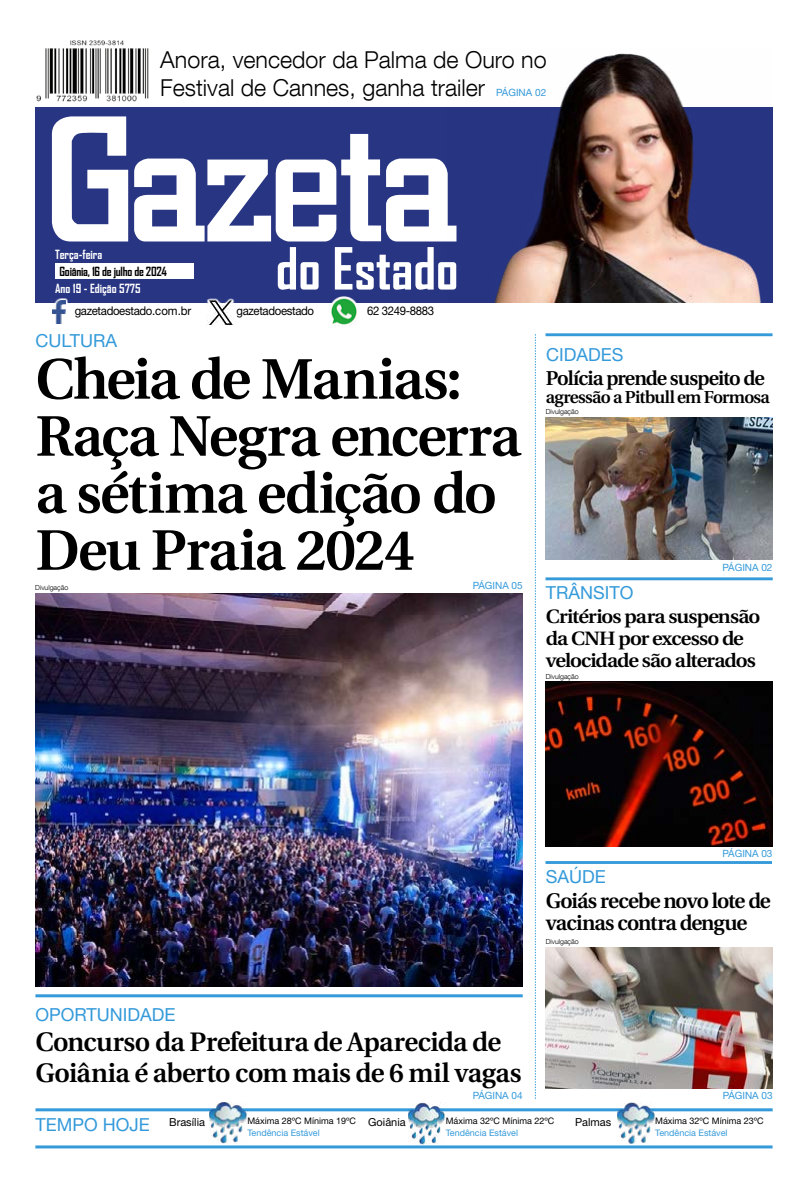
<style>
.page{position:relative;width:808px;height:1191px;background:#fff}
.page>*{position:absolute;margin:0;border:0;box-sizing:border-box;transform-origin:0 0}
.t1{font:600 57px/57px "Utopia";letter-spacing:-.03em;color:#000}
.t2{font:700 55.6px "Agency FB";color:#fff}
.t3{font:600 26.7px/30.8px "Utopia";letter-spacing:-.02em;color:#000}
.t4{font:300 23.3px/27.8px "Helvetica Neue LT Com";color:#000}
.t5{font:600 21.1px/22.1px "Utopia";letter-spacing:-.045em;color:#000}
.t6{font:600 20px "Utopia";letter-spacing:-.05em;color:#000}
.t7{font:600 19.3px/22px "Utopia";letter-spacing:-.045em;color:#000;scale:1.06 1}
.t8{font:18px "Helvetica Neue LT Std";color:#349ada}
.t9{font:600 17.3px "Utopia";letter-spacing:-.04em;color:#000}
.t10{font:700 12.1px "Agency FB";color:#fff}
.t11{font:700 12.1px "Agency FB";letter-spacing:-.02em;color:#000}
.t12{font:12px "Helvetica Neue LT Std";letter-spacing:-.03em;color:#000;scale:.95 1}
.t13{font:11px "Helvetica Neue LT Std";color:#000}
.t14{font:10px "Helvetica Neue LT Std";color:#349ada}
.t15{font:9px "Helvetica Neue LT Std";color:#000}
.t16{font:9px "Helvetica Neue LT Std";color:#349ada}
.t17{font:300 7px "Helvetica Neue LT Com";color:#000}
.s1{font-size:11px}
</style>
<div class="page">
<div style="left:35px;top:107px;width:737px;height:196px;background:#283583"></div>
<svg style="left:52px;top:116px;width:76px;height:125px"></svg>
<svg style="left:134px;top:134px;width:313px;height:107px"></svg>
<div style="left:55px;top:263px;width:138px;height:16px;background:#fff"></div>
<svg style="left:56px;top:298px;width:11px;height:16px"></svg>
<img style="left:52px;top:300px;width:13px;height:24px">
<img style="left:36px;top:40px;width:112px;height:62px">
<img style="left:329px;top:296px;width:28px;height:30px">
<img style="left:447px;top:53px;width:326px;height:250px">
<div style="left:206px;top:298px;width:29px;height:29px;background:#fff"></div>
<img style="left:206px;top:299px;width:28px;height:26px">
<div style="left:156px;top:48px;width:394px;height:56px;background:#fff"></div>
<hr style="left:35px;top:1108px;width:738px;height:3px;background:#349ada">
<img style="left:408px;top:1102px;width:38px;height:43px">
<img style="left:210px;top:1102px;width:37px;height:41px">
<img style="left:617px;top:1102px;width:38px;height:41px">
<hr style="left:545px;top:333px;width:227px;height:3px;background:#349ada">
<hr style="left:545px;top:577px;width:228px;height:3px;background:#349ada">
<hr style="left:545px;top:861px;width:227px;height:3px;background:#349ada">
<hr style="left:35px;top:994px;width:488px;height:3px;background:#349ada">
<svg style="left:535px;top:334px;width:1px;height:764px"></svg>
<img style="left:546px;top:417px;width:226px;height:142px">
<img style="left:35px;top:593px;width:488px;height:393px">
<img style="left:546px;top:681px;width:226px;height:165px">
<hr style="left:35px;top:1145px;width:737px;height:3px;background:#349ada">
<img style="left:545px;top:947px;width:228px;height:141px">
<h3 class="t4" style="left:160px;top:45px;width:388px">Anora, vencedor da Palma de Ouro no<br>Festival de Cannes, ganha trailer</h3>
<p class="t14" style="left:496px;top:86px;width:52px">PÁGINA 02</p>
<h3 class="t10" style="left:55px;top:247px;width:49px">Terça-feira</h3>
<h3 class="t11" style="left:60px;top:264px;width:109px">Goiânia, 16 de julho de 2024</h3>
<h3 class="t10" style="left:55px;top:281px;width:87px">Ano 19 - Edição 5775</h3>
<h2 class="t2" style="left:276px;top:234px;width:184px">do Estado</h2>
<h3 class="t12" style="left:75px;top:304px;width:124px">gazetadoestado.com.br</h3>
<h3 class="t12" style="left:236px;top:304px;width:83px">gazetadoestado</h3>
<h3 class="t12" style="left:367px;top:303px;width:72px">62 3249-8883</h3>
<h3 class="t8" style="left:35px;top:329px;width:83px">CULTURA</h3>
<h1 class="t1" style="left:35px;top:351px;width:428px">Cheia de Manias:</h1>
<h1 class="t1" style="left:35px;top:408px;width:487px">Raça Negra encerra a sétima edição do<br>Deu Praia 2024</h1>
<p class="t17" style="left:35px;top:583px;width:35px">Divulgação</p>
<p class="t14" style="left:473px;top:579px;width:51px">PÁGINA 05</p>
<h3 class="t8" style="left:546px;top:344px;width:79px">CIDADES</h3>
<h3 class="t6" style="left:546px;top:367px;width:221px">Polícia prende suspeito de</h3>
<h3 class="t9" style="left:546px;top:387px;width:226px">agressão a Pitbull em Formosa</h3>
<p class="t17" style="left:546px;top:407px;width:35px">Divulgação</p>
<h3 class="t8" style="left:546px;top:582px;width:89px">TRÂNSITO</h3>
<p class="t14" style="left:722px;top:561px;width:51px">PÁGINA 02</p>
<h3 class="t7" style="left:546px;top:605px;width:204px">Critérios para suspensão da CNH por excesso de velocidade são alterados</h3>
<p class="t17" style="left:546px;top:672px;width:35px">Divulgação</p>
<h3 class="t8" style="left:546px;top:865px;width:61px">SAÚDE</h3>
<p class="t14" style="left:722px;top:847px;width:51px">PÁGINA 03</p>
<h3 class="t5" style="left:546px;top:890px;width:227px">Goiás recebe novo lote de vacinas contra dengue</h3>
<p class="t17" style="left:546px;top:937px;width:35px">Divulgação</p>
<h3 class="t8" style="left:35px;top:1004px;width:142px">OPORTUNIDADE</h3>
<h3 class="t3" style="left:35px;top:1027px;width:488px">Concurso da Prefeitura de Aparecida de<br>Goiânia é aberto com mais de 6 mil vagas</h3>
<p class="t14" style="left:473px;top:1089px;width:51px">PÁGINA 04</p>
<p class="t14" style="left:723px;top:1089px;width:51px">PÁGINA 03</p>
<h3 class="t8" style="left:35px;top:1114px;width:171px">TEMPO HOJE <sup>Brasília</sup></h3>
<p class="t15" style="left:247px;top:1115px;width:160px">Máxima 28ºC Mínima 19ºC <span class="s1">Goiânia</span></p>
<p class="t13" style="left:575px;top:1116px;width:38px">Palmas</p>
<p class="t16" style="left:247px;top:1127px;width:74px">Tendência Estável</p>
<p class="t15" style="left:446px;top:1115px;width:110px">Máxima 32ºC Mínima 22ºC</p>
<p class="t16" style="left:446px;top:1127px;width:74px">Tendência Estável</p>
<p class="t15" style="left:655px;top:1115px;width:110px">Máxima 32ºC Mínima 23ºC</p>
<p class="t16" style="left:655px;top:1127px;width:74px">Tendência Estável</p>
</div>
